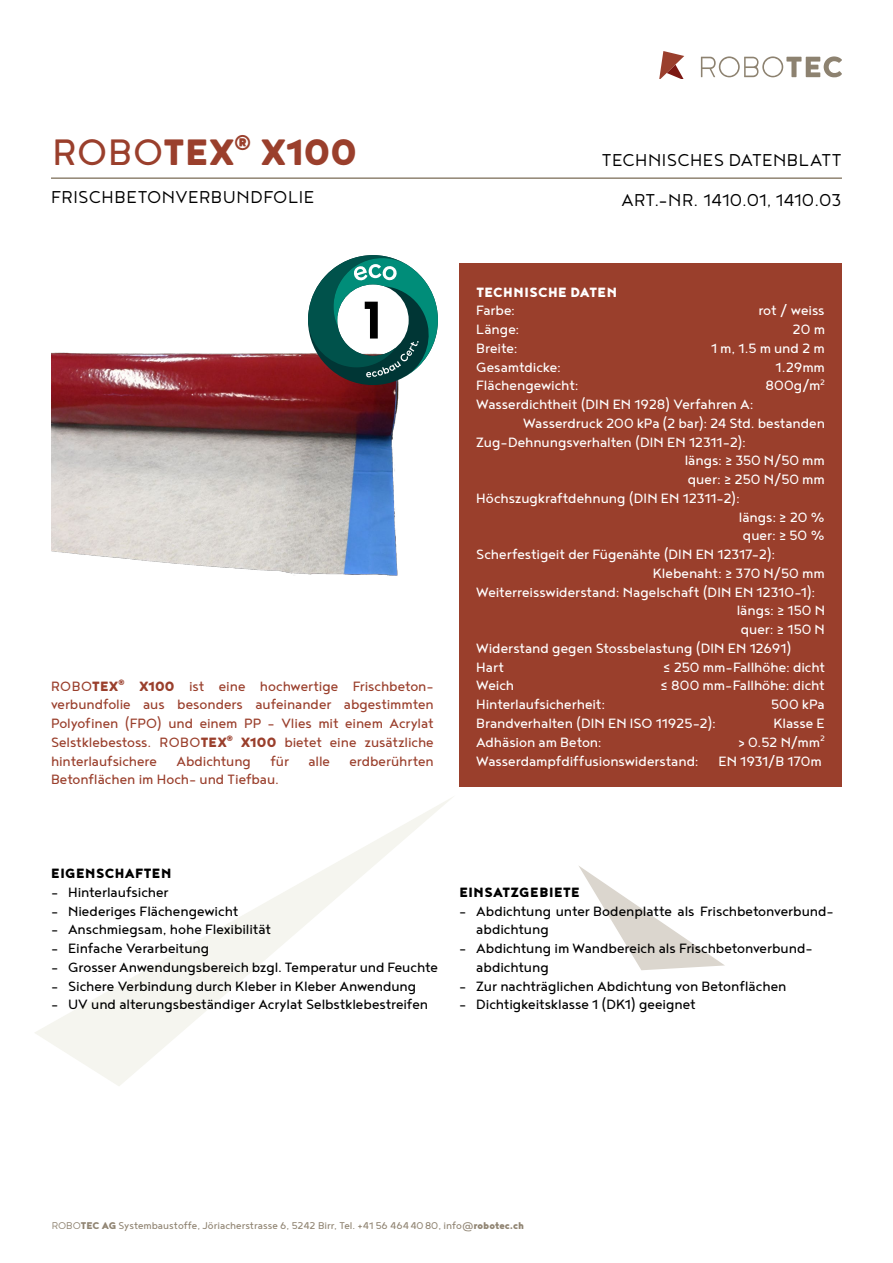
<style>
.page{position:relative;width:893px;height:1263px;background:#fff}
.page>*{position:absolute;margin:0;border:0;box-sizing:border-box;transform-origin:0 0}
.t1{font:900 45px "Noyh";letter-spacing:.005em;color:#9a3f2c}
.t2{font:300 21px "Noyh";letter-spacing:.015em;color:#000}
.t3{font:16.5px/18.9px "Noyh";letter-spacing:-.005em;color:#fff;text-align:right}
.t4{font:16.5px/18.8px "Noyh";letter-spacing:-.005em;color:#000}
.t5{font:16.5px/18.8px "Noyh";letter-spacing:-.005em;color:#9a3f2c;text-align:justify}
.t6{font:900 16.5px "Noyh";letter-spacing:.03em;color:#000}
.t7{font:900 16.5px "Noyh";letter-spacing:.03em;color:#fff}
.t8{font:12px "Noyh";color:#908472}
.s1{font-weight:400}
.s2{font-weight:900}
.s3{font-weight:300}
</style>
<div class="page">
<svg style="left:579px;top:866px;width:146px;height:104px"></svg>
<svg style="left:35px;top:797px;width:418px;height:289px"></svg>
<hr style="left:51px;top:177px;width:791px;height:2px;background:#908472">
<img style="left:51px;top:352px;width:348px;height:224px">
<svg style="left:701px;top:56px;width:141px;height:21px"></svg>
<svg style="left:659px;top:51px;width:25px;height:27px"></svg>
<svg style="left:308px;top:255px;width:130px;height:130px"></svg>
<div style="left:459px;top:264px;width:383px;height:523px;background:#9a3f2c"></div>
<h1 class="t1" style="left:53px;top:125px;width:306px"><span class="s1">ROBO</span>TEX<sup>®</sup> X100</h1>
<p class="t2" style="left:51px;top:186px;width:265px">FRISCHBETONVERBUNDFOLIE</p>
<p class="t5" style="left:51px;top:676px;width:384px">ROBO<span class="s2">TEX</span><sup>®</sup> <span class="s2">X100</span> ist eine hochwertige Frischbeton&shy;verbundfolie aus besonders aufeinander abgestimmten Polyofinen (FPO) und einem PP - Vlies mit einem Acrylat Selstklebestoss. ROBO<span class="s2">TEX</span><sup>®</sup> <span class="s2">X100</span> bietet eine zusätzliche hinterlaufsichere Abdichtung für alle erdberührten Betonflächen im Hoch- und Tiefbau.</p>
<p class="t2" style="left:602px;top:148px;width:241px">TECHNISCHES DATENBLATT</p>
<p class="t2" style="left:621px;top:188px;width:222px">ART.-NR. 1410.01, 1410.03</p>
<p class="t7" style="left:476px;top:282px;width:142px">TECHNISCHE DATEN</p>
<p class="t3" style="left:476px;top:301px;width:40px">Farbe:</p>
<p class="t3" style="left:758px;top:301px;width:68px">rot / weiss</p>
<p class="t3" style="left:476px;top:320px;width:45px">Länge:</p>
<p class="t3" style="left:793px;top:320px;width:34px">20 m</p>
<p class="t3" style="left:476px;top:338px;width:43px">Breite:</p>
<p class="t3" style="left:711px;top:338px;width:115px">1 m, 1.5 m und 2 m</p>
<p class="t3" style="left:476px;top:357px;width:86px">Gesamtdicke:</p>
<p class="t3" style="left:776px;top:357px;width:51px">1.29mm</p>
<p class="t3" style="left:476px;top:376px;width:104px">Flächengewicht:</p>
<p class="t3" style="left:765px;top:376px;width:61px">800g/m<sup>2</sup></p>
<p class="t3" style="left:476px;top:395px;width:279px">Wasserdichtheit (DIN EN 1928) Verfahren A:</p>
<p class="t3" style="left:523px;top:413px;width:303px">Wasserdruck 200 kPa (2 bar): 24 Std. bestanden</p>
<p class="t3" style="left:476px;top:432px;width:271px">Zug-Dehnungsverhalten (DIN EN 12311-2):</p>
<p class="t3" style="left:685px;top:451px;width:142px">längs: ≥ 350 N/50 mm</p>
<p class="t3" style="left:688px;top:469px;width:139px">quer: ≥ 250 N/50 mm</p>
<p class="t3" style="left:476px;top:488px;width:265px">Höchszugkraftdehnung (DIN EN 12311-2):</p>
<p class="t3" style="left:739px;top:507px;width:88px">längs: ≥ 20 %</p>
<p class="t3" style="left:743px;top:526px;width:83px">quer: ≥ 50 %</p>
<p class="t3" style="left:476px;top:544px;width:301px">Scherfestigeit der Fügenähte (DIN EN 12317-2):</p>
<p class="t3" style="left:653px;top:563px;width:174px">Klebenaht: ≥ 370 N/50 mm</p>
<p class="t3" style="left:476px;top:582px;width:341px">Weiterreisswiderstand: Nagelschaft (DIN EN 12310-1):</p>
<p class="t3" style="left:737px;top:601px;width:90px">längs: ≥ 150 N</p>
<p class="t3" style="left:741px;top:619px;width:86px">quer: ≥ 150 N</p>
<p class="t3" style="left:476px;top:638px;width:317px">Widerstand gegen Stossbelastung (DIN EN 12691)</p>
<p class="t3" style="left:476px;top:657px;width:29px">Hart</p>
<p class="t3" style="left:663px;top:657px;width:163px">≤ 250 mm-Fallhöhe: dicht</p>
<p class="t3" style="left:476px;top:676px;width:39px">Weich</p>
<p class="t3" style="left:661px;top:676px;width:166px">≤ 800 mm-Fallhöhe: dicht</p>
<p class="t3" style="left:476px;top:694px;width:131px">Hinterlaufsicherheit:</p>
<p class="t3" style="left:771px;top:694px;width:55px">500 kPa</p>
<p class="t3" style="left:476px;top:713px;width:241px">Brandverhalten (DIN EN ISO 11925-2):</p>
<p class="t3" style="left:773px;top:713px;width:53px">Klasse E</p>
<p class="t3" style="left:476px;top:732px;width:127px">Adhäsion am Beton:</p>
<p class="t3" style="left:476px;top:732px;width:350px">&gt; 0.52 N/mm<sup>2<br></sup>Wasserdampfdiffusionswiderstand: EN 1931/B 170m</p>
<p class="t6" style="left:51px;top:863px;width:122px">EIGENSCHAFTEN</p>
<p class="t4" style="left:51px;top:882px;width:119px">- Hinterlaufsicher</p>
<p class="t4" style="left:51px;top:901px;width:189px">- Niederiges Flächengewicht</p>
<p class="t4" style="left:51px;top:920px;width:221px">- Anschmiegsam, hohe Flexibilität</p>
<p class="t4" style="left:51px;top:938px;width:160px">- Einfache Verarbeitung</p>
<p class="t4" style="left:51px;top:957px;width:388px">- Grosser Anwendungsbereich bzgl. Temperatur und Feuchte</p>
<p class="t4" style="left:51px;top:976px;width:367px">- Sichere Verbindung durch Kleber in Kleber Anwendung</p>
<p class="t4" style="left:51px;top:995px;width:379px">- UV und alterungsbeständiger Acrylat Selbstklebestreifen</p>
<p class="t6" style="left:459px;top:882px;width:122px">EINSATZGEBIETE</p>
<p class="t4" style="left:476px;top:901px;width:359px;text-indent:-17px">- Abdichtung unter Bodenplatte als Frischbetonverbund&shy;abdichtung</p>
<p class="t4" style="left:476px;top:938px;width:338px;text-indent:-17px">- Abdichtung im Wandbereich als Frischbetonverbund&shy;abdichtung</p>
<p class="t4" style="left:459px;top:976px;width:329px">- Zur nachträglichen Abdichtung von Betonflächen</p>
<p class="t4" style="left:459px;top:995px;width:238px">- Dichtigkeitsklasse 1 (DK1) geeignet</p>
<p class="t8" style="left:52px;top:1219px;width:474px"><span class="s3">ROBO</span><span class="s2">TEC AG</span> Systembaustoffe, Jöriacherstrasse 6, 5242 Birr, Tel. +41 56 4644080, info@<span class="s2">robotec.ch</span></p>
</div>
